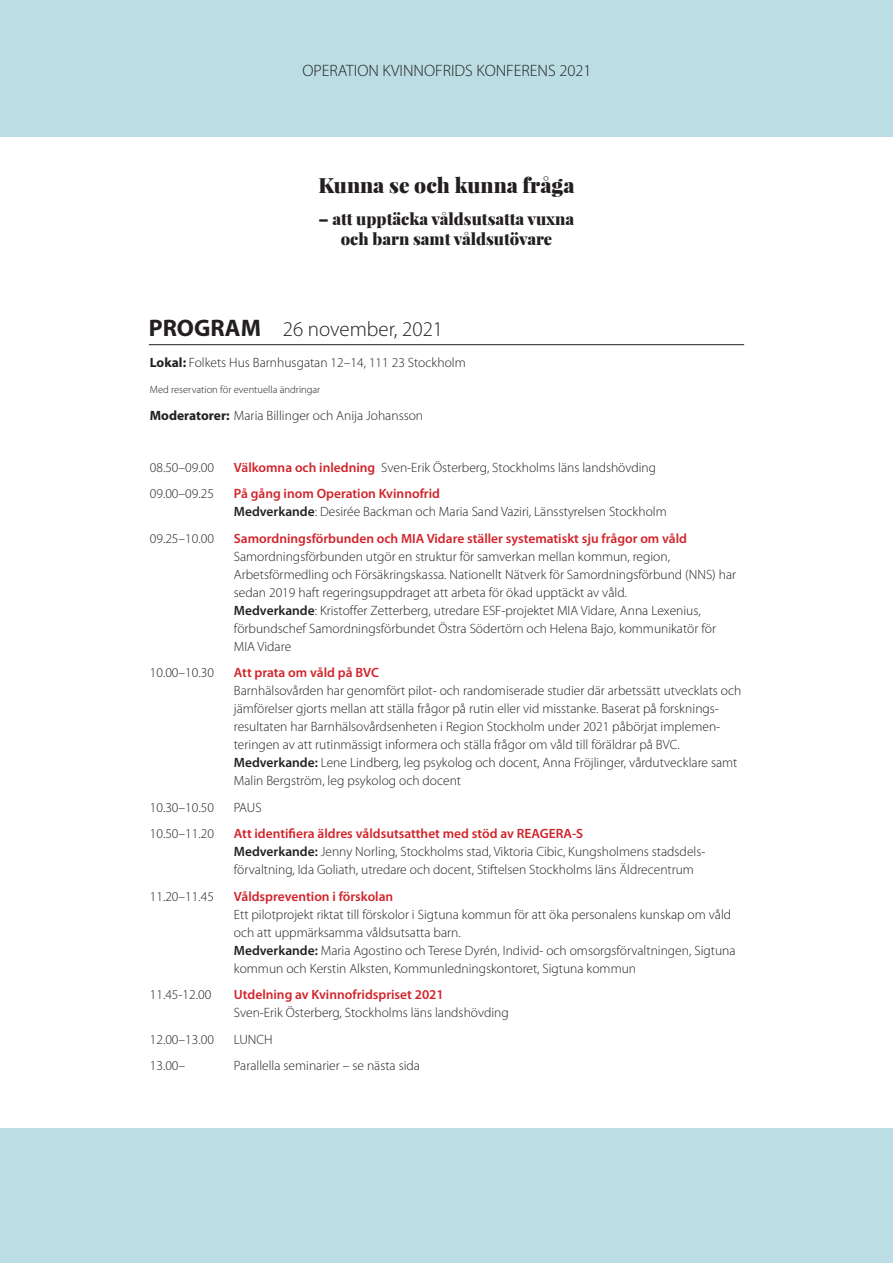
<style>
.page{position:relative;width:893px;height:1263px;background:#fff}
.page>*{position:absolute;margin:0;border:0;box-sizing:border-box;transform-origin:0 0}
.t1{font:300 21px "Myriad Pro";color:#231f20}
.Rubrik_1{font:900 21px "Playfair Display";color:#231f20}
.Rubrik_1-2{font:900 16.5px/19.8px "Playfair Display";color:#231f20;text-align:center}
.t2{font:300 16.5px "Myriad Pro";color:#231f20}
.program_text_m_indra{font:300 13.5px/18px "Myriad Pro";color:#231f20}
.program_text_m_indra-2{font:300 10.5px "Myriad Pro";color:#231f20}
.s1{font-weight:700;font-size:24px}
.s2{font-weight:700}
.s3{font-weight:600;color:#d1232a}
.s4{font-weight:600}
</style>
<div class="page">
<div style="left:0;top:1128px;width:893px;height:135px;background:#bbdde4"></div>
<div style="left:0;top:0;width:893px;height:136px;background:#bbdde4"></div>
<hr style="left:149px;top:344px;width:595px;height:1px;background:#231f20">
<p class="t2" style="left:302px;top:61px;width:291px">OPERATION KVINNOFRIDS KONFERENS 2021</p>
<p class="Rubrik_1" style="left:318px;top:171px;width:257px">Kunna se och kunna fråga</p>
<p class="Rubrik_1-2" style="left:319px;top:209px;width:257px">– att upptäcka våldsutsatta vuxna och barn samt våldsutövare</p>
<p class="t1" style="left:149px;top:317px;width:296px"><span class="s1">PROGRAM</span> 26 november, 2021</p>
<p class="program_text_m_indra" style="left:150px;top:353px;width:317px"><span class="s2">Lokal:</span> Folkets Hus Barnhusgatan 12–14, 111 23 Stockholm</p>
<p class="program_text_m_indra-2" style="left:150px;top:384px;width:172px">Med reservation för eventuella ändringar</p>
<p class="program_text_m_indra" style="left:150px;top:406px;width:275px"><span class="s2">Moderatorer:</span> Maria Billinger och Anija Johansson</p>
<p class="program_text_m_indra" style="left:150px;top:458px;width:66px">08.50–09.00</p>
<p class="program_text_m_indra" style="left:234px;top:458px;width:424px"><span class="s3">Välkomna och inledning</span> Sven-Erik Österberg, Stockholms läns landshövding</p>
<p class="program_text_m_indra" style="left:150px;top:485px;width:66px">09.00–09.25</p>
<p class="program_text_m_indra" style="left:234px;top:485px;width:434px"><span class="s3">På gång inom Operation Kvinnofrid<br></span><span class="s4">Medverkande</span>: Desirée Backman och Maria Sand Vaziri, Länsstyrelsen Stockholm</p>
<p class="program_text_m_indra" style="left:150px;top:529px;width:66px">09.25–10.00</p>
<p class="program_text_m_indra" style="left:234px;top:529px;width:504px"><span class="s3">Samordningsförbunden och MIA Vidare ställer systematiskt sju frågor om våld </span>Samordningsförbunden utgör en struktur för samverkan mellan kommun, region, Arbetsförmedling och Försäkringskassa. Nationellt Nätverk för Samordningsförbund (NNS) har sedan 2019 haft regeringsuppdraget att arbeta för ökad upptäckt av våld.<br><span class="s4">Medverkande</span>: Kristoffer Zetterberg, utredare ESF-projektet MIA Vidare, Anna Lexenius, förbundschef Samordningsförbundet Östra Södertörn och Helena Bajo, kommunikatör för MIA Vidare</p>
<p class="program_text_m_indra" style="left:150px;top:664px;width:66px">10.00–10.30</p>
<p class="program_text_m_indra" style="left:234px;top:664px;width:509px"><span class="s3">Att prata om våld på BVC<br></span>Barnhälsovården har genomfört pilot- och randomiserade studier där arbetssätt utvecklats och jämförelser gjorts mellan att ställa frågor på rutin eller vid misstanke. Baserat på forsknings&shy;resultaten har Barnhälsovårdsenheten i Region Stockholm under 2021 påbörjat implemen&shy;teringen av att rutinmässigt informera och ställa frågor om våld till föräldrar på BVC.<br><span class="s4">Medverkande:</span> Lene Lindberg, leg psykolog och docent, Anna Fröjlinger, vårdutvecklare samt Malin Bergström, leg psykolog och docent</p>
<p class="program_text_m_indra" style="left:150px;top:798px;width:66px">10.30–10.50</p>
<p class="program_text_m_indra" style="left:234px;top:798px;width:29px">PAUS</p>
<p class="program_text_m_indra" style="left:150px;top:825px;width:66px">10.50–11.20</p>
<p class="program_text_m_indra" style="left:234px;top:825px;width:472px"><span class="s3">Att identifiera äldres våldsutsatthet med stöd av REAGERA-S<br></span><span class="s4">Medverkande:</span> Jenny Norling, Stockholms stad, Viktoria Cibic, Kungsholmens stadsdels&shy;förvaltning, Ida Goliath, utredare och docent, Stiftelsen Stockholms läns Äldrecentrum</p>
<p class="program_text_m_indra" style="left:150px;top:887px;width:66px">11.20–11.45</p>
<p class="program_text_m_indra" style="left:234px;top:887px;width:503px"><span class="s3">Våldsprevention i förskolan<br></span>Ett pilotprojekt riktat till förskolor i Sigtuna kommun för att öka personalens kunskap om våld och att uppmärksamma våldsutsatta barn.<br><span class="s4">Medverkande:</span> Maria Agostino och Terese Dyrén, Individ- och omsorgsförvaltningen, Sigtuna kommun och Kerstin Alksten, Kommunledningskontoret, Sigtuna kommun</p>
<p class="program_text_m_indra" style="left:150px;top:986px;width:63px">11.45-12.00</p>
<p class="program_text_m_indra" style="left:234px;top:986px;width:276px"><span class="s3">Utdelning av Kvinnofridspriset 2021<br></span>Sven-Erik Österberg, Stockholms läns landshövding</p>
<p class="program_text_m_indra" style="left:150px;top:1031px;width:66px">12.00–13.00</p>
<p class="program_text_m_indra" style="left:234px;top:1031px;width:40px">LUNCH</p>
<p class="program_text_m_indra" style="left:150px;top:1057px;width:37px">13.00–</p>
<p class="program_text_m_indra" style="left:234px;top:1057px;width:188px">Parallella seminarier – se nästa sida</p>
</div>
